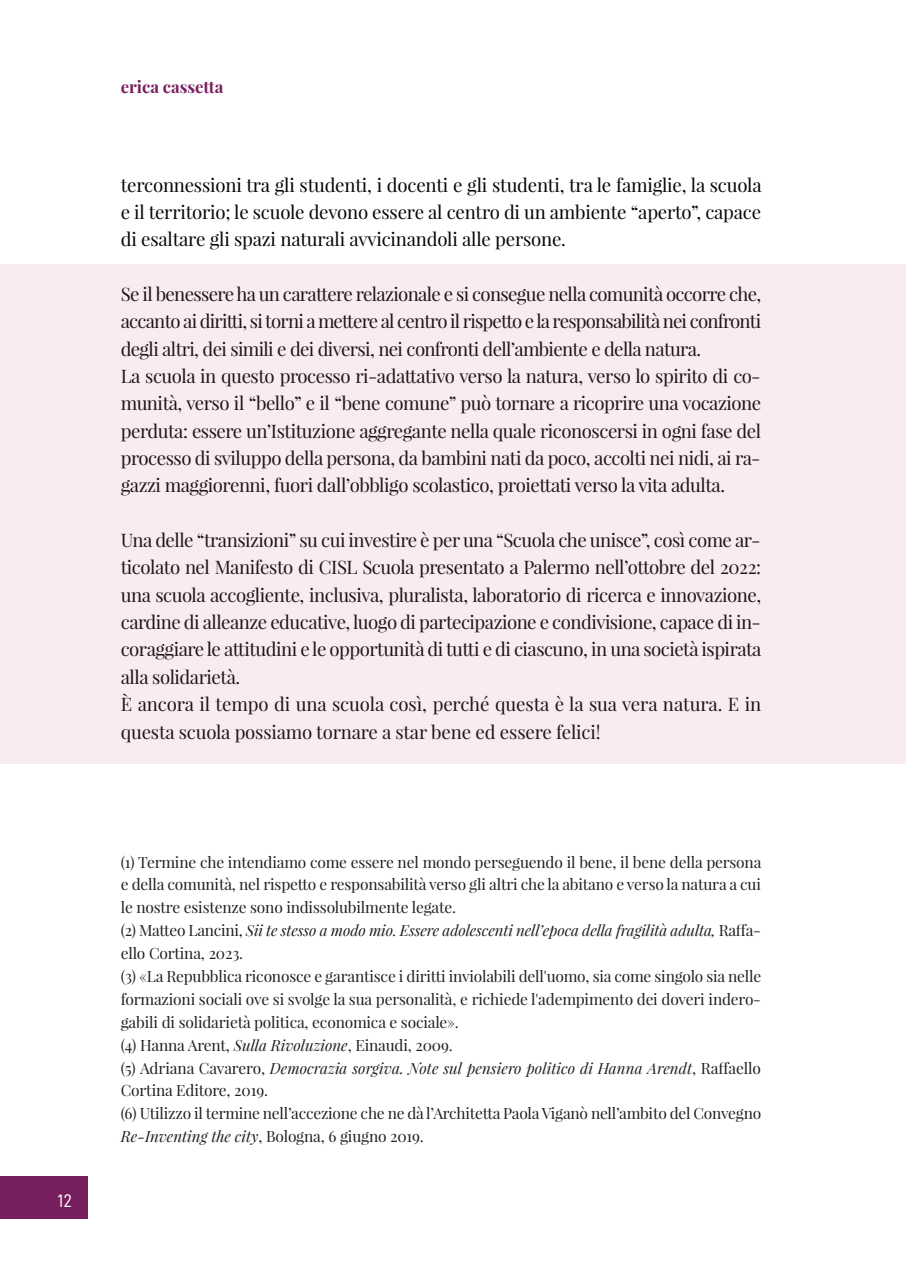
<style>
.page{position:relative;width:906px;height:1276px;background:#fff}
.page>*{position:absolute;margin:0;border:0;box-sizing:border-box;transform-origin:0 0}
.t1{font:18.15px/27.3px "Playfair Display";letter-spacing:-.02em;color:#080505;text-align:justify}
.t2{font:18.15px "D DIN";color:#fff}
.t3{font:700 16.65px "Playfair Display";color:#771e5e}
.t4{font:15.15px/23px "Playfair Display";letter-spacing:-.015em;color:#231f20;text-align:justify}
.t5{font:italic 15.15px/23px "Playfair Display";letter-spacing:-.005em;color:#231f20}
.s1{font-style:normal}
.s2{font-style:italic}
</style>
<div class="page">
<div style="left:0;top:1177px;width:88px;height:42px;background:#771e5e"></div>
<div style="left:0;top:265px;width:906px;height:499px;background:#f8ebf1"></div>
<p class="t2" style="left:57px;top:1192px;width:16px">12</p>
<p class="t3" style="left:121px;top:75px;width:104px">erica cassetta</p>
<p class="t1" style="left:121px;top:172px;width:642px">terconnessioni tra gli studenti, i docenti e gli studenti, tra le famiglie, la scuola e il territorio; le scuole devono essere al centro di un ambiente “aperto”, capace di esaltare gli spazi naturali avvicinandoli alle persone.</p>
<p class="t1" style="left:121px;top:282px;width:642px">Se il benessere ha un carattere relazionale e si consegue nella comunità occorre che, accanto ai diritti, si torni a mettere al centro il rispetto e la responsabilità nei confronti degli altri, dei simili e dei diversi, nei confronti dell’ambiente e della natura.</p>
<p class="t1" style="left:121px;top:364px;width:642px">La scuola in questo processo ri-adattativo verso la natura, verso lo spirito di co&shy;munità, verso il “bello” e il “bene comune” può tornare a ricoprire una vocazione perduta: essere un’Istituzione aggregante nella quale riconoscersi in ogni fase del processo di sviluppo della persona, da bambini nati da poco, accolti nei nidi, ai ra&shy;gazzi maggiorenni, fuori dall’obbligo scolastico, proiettati verso la vita adulta.</p>
<p class="t1" style="left:121px;top:528px;width:642px">Una delle “transizioni” su cui investire è per una “Scuola che unisce”, così come ar&shy;ticolato nel Manifesto di CISL Scuola presentato a Palermo nell’ottobre del 2022: una scuola accogliente, inclusiva, pluralista, laboratorio di ricerca e innovazione, cardine di alleanze educative, luogo di partecipazione e condivisione, capace di in&shy;coraggiare le attitudini e le opportunità di tutti e di ciascuno, in una società ispirata alla solidarietà.</p>
<p class="t1" style="left:121px;top:692px;width:642px">È ancora il tempo di una scuola così, perché questa è la sua vera natura. E in questa scuola possiamo tornare a star bene ed essere felici!</p>
<p class="t4" style="left:121px;top:851px;width:642px">(1) Termine che intendiamo come essere nel mondo perseguendo il bene, il bene della persona e della comunità, nel rispetto e responsabilità verso gli altri che la abitano e verso la natura a cui le nostre esistenze sono indissolubilmente legate.</p>
<p class="t5" style="left:121px;top:918px;width:641px"><span class="s1">(2) Matteo Lancini,</span> Sii te stesso a modo mio. Essere adolescenti nell’epoca della fragilità adulta, <span class="s1">Raffa&shy;ello Cortina, 2023.</span></p>
<p class="t4" style="left:121px;top:966px;width:642px">(3) «La Repubblica riconosce e garantisce i diritti inviolabili dell'uomo, sia come singolo sia nelle formazioni sociali ove si svolge la sua personalità, e richiede l'adempimento dei doveri indero&shy;gabili di solidarietà politica, economica e sociale».</p>
<p class="t4" style="left:121px;top:1034px;width:333px">(4) Hanna Arent, <span class="s2">Sulla Rivoluzione</span>, Einaudi, 2009.</p>
<p class="t5" style="left:121px;top:1055px;width:642px"><span class="s1">(5) Adriana Cavarero,</span> Democrazia sorgiva. Note sul pensiero politico di Hanna Arendt<span class="s1">, Raffaello<br>Cortina Editore, 2019.</span></p>
<p class="t4" style="left:121px;top:1103px;width:642px">(6) Utilizzo il termine nell’accezione che ne dà l’Architetta Paola Viganò nell’ambito del Convegno<br><span class="s2">Re-Inventing the city</span>, Bologna, 6 giugno 2019.</p>
</div>
